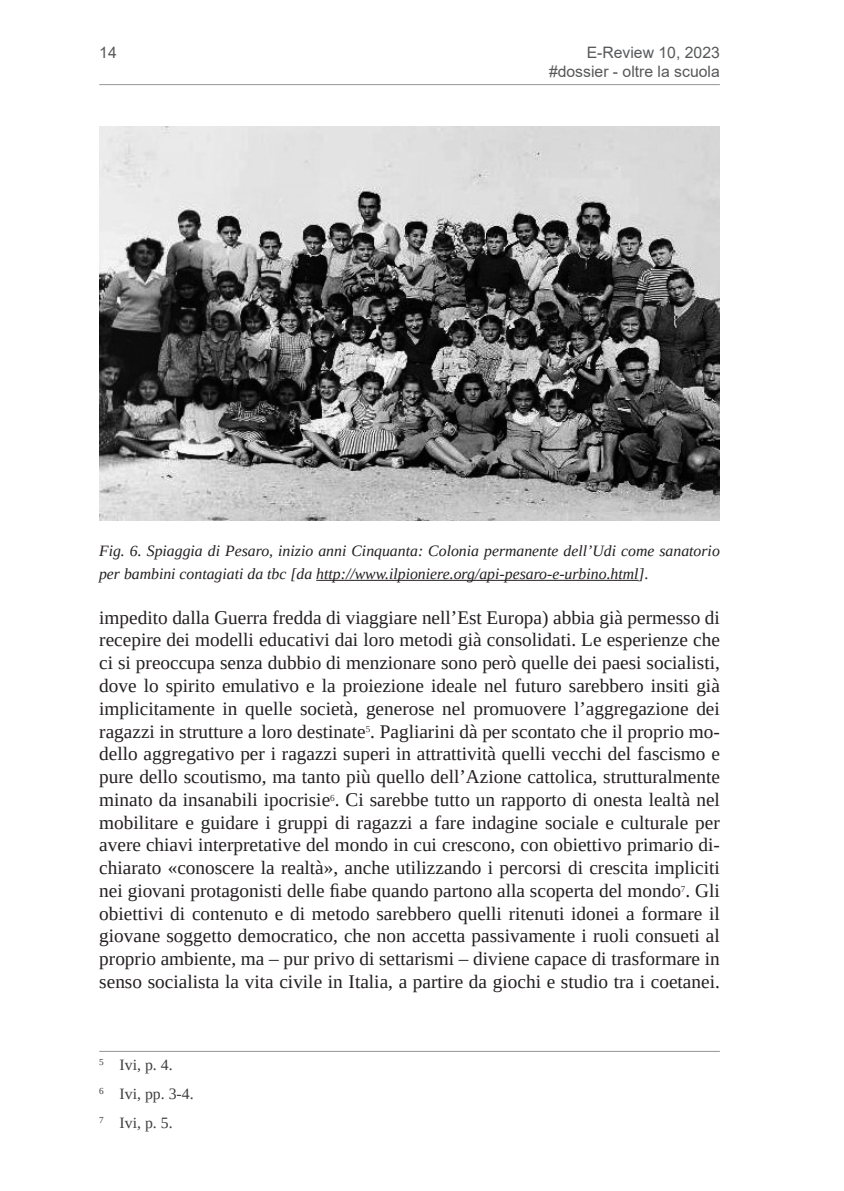
<style>
.page{position:relative;width:844px;height:1191px;background:#fff}
.page>*{position:absolute;margin:0;border:0;box-sizing:border-box;transform-origin:0 0}
.Testo_articoli{font:19.25px/22.8px "Tinos";color:#231f20;text-align:justify}
.Dida{font:italic 15.75px/22.8px "Tinos";color:#231f20}
.t1{font:15.75px/19.2px "Arial";color:#57585a;text-align:right}
.Note{font:15.75px "Tinos";color:#3e3e3f}
</style>
<div class="page">
<hr style="left:99px;top:84px;width:620px;height:1px;background:#939598">
<hr style="left:99px;top:1051px;width:620px;height:1px;background:#939598">
<hr style="left:316px;top:580px;width:322px;height:1px;background:#231f20">
<img style="left:99px;top:127px;width:620px;height:393px">
<p class="t1" style="left:99px;top:43px;width:19px">14</p>
<p class="t1" style="left:549px;top:43px;width:172px">E-Review 10, 2023 #dossier - oltre la scuola</p>
<p class="Dida" style="left:99px;top:539px;width:622px">Fig. 6. Spiaggia di Pesaro, inizio anni Cinquanta: Colonia permanente dell’Udi come sanatorio per bambini contagiati da tbc [da http://www.ilpioniere.org/api-pesaro-e-urbino.html].</p>
<p class="Testo_articoli" style="left:99px;top:606px;width:622px">impedito dalla Guerra fredda di viaggiare nell’Est Europa) abbia già permesso di recepire dei modelli educativi dai loro metodi già consolidati. Le esperienze che ci si preoccupa senza dubbio di menzionare sono però quelle dei paesi socialisti, dove lo spirito emulativo e la proiezione ideale nel futuro sarebbero insiti già implicitamente in quelle società, generose nel promuovere l’aggregazione dei ragazzi in strutture a loro destinate<sup>5</sup>. Pagliarini dà per scontato che il proprio mo&shy;dello aggregativo per i ragazzi superi in attrattività quelli vecchi del fascismo e pure dello scoutismo, ma tanto più quello dell’Azione cattolica, strutturalmente minato da insanabili ipocrisie<sup>6</sup>. Ci sarebbe tutto un rapporto di onesta lealtà nel mobilitare e guidare i gruppi di ragazzi a fare indagine sociale e culturale per avere chiavi interpretative del mondo in cui crescono, con obiettivo primario di&shy;chiarato «conoscere la realtà», anche utilizzando i percorsi di crescita impliciti nei giovani protagonisti delle fiabe quando partono alla scoperta del mondo<sup>7</sup>. Gli obiettivi di contenuto e di metodo sarebbero quelli ritenuti idonei a formare il giovane soggetto democratico, che non accetta passivamente i ruoli consueti al proprio ambiente, ma – pur privo di settarismi – diviene capace di trasformare in senso socialista la vita civile in Italia, a partire da giochi e studio tra i coetanei.</p>
<p class="Note" style="left:99px;top:1054px;width:75px"><sup>5</sup> Ivi, p. 4.</p>
<p class="Note" style="left:99px;top:1083px;width:96px"><sup>6</sup> Ivi, pp. 3-4.</p>
<p class="Note" style="left:99px;top:1112px;width:75px"><sup>7</sup> Ivi, p. 5.</p>
</div>
